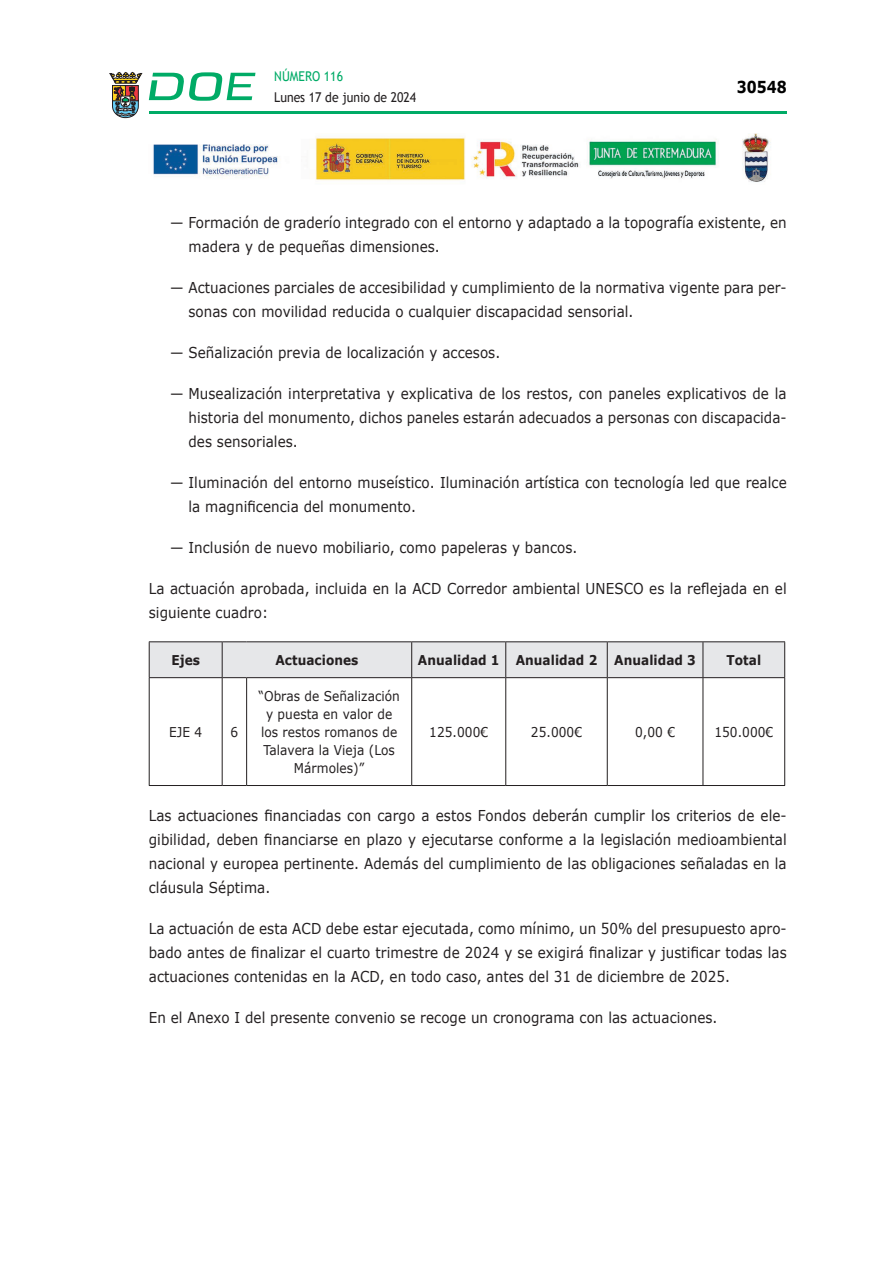
<style>
.page{position:relative;width:893px;height:1263px;background:#fff}
.page>*{position:absolute;margin:0;border:0;box-sizing:border-box;transform-origin:0 0}
.t1{font:700 16.5px "Verdana";color:#000;scale:.85 1}
.CUERPO_DE_TEXTO{font:15px/24px "Verdana";letter-spacing:.005em;color:#231f20;scale:.9 1}
.CUERPO_DE_TEXTO-2{font:13.5px/18px "Verdana";letter-spacing:.005em;color:#231f20;text-align:center;scale:.9 1}
.TABLATITULO{font:700 13.5px "Verdana";letter-spacing:.005em;color:#231f20;scale:.9 1}
.t2{font:13.5px "Trebuchet MS";color:#231f20;scale:.9 1}
.t3{font:13.5px "Trebuchet MS";color:#00ab67;scale:.9 1}
</style>
<div class="page">
<hr style="left:149px;top:111px;width:638px;height:3px;background:#00ab66">
<svg style="left:109px;top:72px;width:33px;height:46px"></svg>
<svg style="left:149px;top:72px;width:106px;height:29px"></svg>
<hr style="left:149px;top:678px;width:1px;height:107px;background:#231f20">
<svg style="left:149px;top:641px;width:636px;height:37px;background:#dedee0"></svg>
<hr style="left:222px;top:678px;width:1px;height:107px;background:#231f20">
<hr style="left:247px;top:677px;width:165px;height:1px;background:#231f20">
<hr style="left:246px;top:678px;width:1px;height:107px;background:#231f20">
<hr style="left:412px;top:677px;width:94px;height:1px;background:#231f20">
<hr style="left:411px;top:678px;width:1px;height:107px;background:#231f20">
<hr style="left:506px;top:677px;width:101px;height:1px;background:#231f20">
<hr style="left:505px;top:678px;width:1px;height:107px;background:#231f20">
<hr style="left:607px;top:677px;width:96px;height:1px;background:#231f20">
<hr style="left:607px;top:678px;width:1px;height:107px;background:#231f20">
<hr style="left:703px;top:677px;width:82px;height:1px;background:#231f20">
<hr style="left:703px;top:678px;width:1px;height:107px;background:#231f20">
<hr style="left:784px;top:678px;width:1px;height:107px;background:#231f20">
<hr style="left:149px;top:785px;width:73px;height:1px;background:#231f20">
<svg style="left:222px;top:785px;width:25px;height:1px"></svg>
<hr style="left:247px;top:785px;width:165px;height:1px;background:#231f20">
<hr style="left:412px;top:785px;width:94px;height:1px;background:#231f20">
<hr style="left:506px;top:785px;width:101px;height:1px;background:#231f20">
<hr style="left:607px;top:785px;width:96px;height:1px;background:#231f20">
<hr style="left:703px;top:785px;width:82px;height:1px;background:#231f20">
<img style="left:153px;top:133px;width:618px;height:49px">
<p class="t3" style="left:274px;top:67px;width:78px">NÚMERO 116</p>
<p class="t2" style="left:274px;top:88px;width:159px">Lunes 17 de junio de 2024</p>
<p class="t1" style="left:737px;top:75px;width:60px">30548</p>
<p class="CUERPO_DE_TEXTO" style="left:188px;top:211px;width:666px;text-indent:-18px">— Formación de graderío integrado con el entorno y adaptado a la topografía existente, en madera y de pequeñas dimensiones.</p>
<p class="CUERPO_DE_TEXTO" style="left:188px;top:276px;width:666px;text-indent:-18px">— Actuaciones parciales de accesibilidad y cumplimiento de la normativa vigente para per&shy;sonas con movilidad reducida o cualquier discapacidad sensorial.</p>
<p class="CUERPO_DE_TEXTO" style="left:170px;top:341px;width:368px">— Señalización previa de localización y accesos.</p>
<p class="CUERPO_DE_TEXTO" style="left:188px;top:382px;width:666px;text-align:justify;text-indent:-18px">— Musealización interpretativa y explicativa de los restos, con paneles explicativos de la historia del monumento, dichos paneles estarán adecuados a personas con discapacida&shy;des sensoriales.</p>
<p class="CUERPO_DE_TEXTO" style="left:188px;top:471px;width:666px;text-indent:-18px">— Iluminación del entorno museístico. Iluminación artística con tecnología led que realce la magnificencia del monumento.</p>
<p class="CUERPO_DE_TEXTO" style="left:170px;top:536px;width:454px">— Inclusión de nuevo mobiliario, como papeleras y bancos.</p>
<p class="CUERPO_DE_TEXTO" style="left:149px;top:577px;width:710px">La actuación aprobada, incluida en la ACD Corredor ambiental UNESCO es la reflejada en el siguiente cuadro:</p>
<p class="TABLATITULO" style="left:171px;top:650px;width:33px">Ejes</p>
<p class="TABLATITULO" style="left:275px;top:650px;width:94px">Actuaciones</p>
<p class="TABLATITULO" style="left:418px;top:650px;width:92px">Anualidad 1</p>
<p class="TABLATITULO" style="left:516px;top:650px;width:92px">Anualidad 2</p>
<p class="TABLATITULO" style="left:614px;top:650px;width:92px">Anualidad 3</p>
<p class="TABLATITULO" style="left:726px;top:650px;width:40px">Total</p>
<p class="CUERPO_DE_TEXTO-2" style="left:169px;top:723px;width:38px">EJE 4</p>
<p class="CUERPO_DE_TEXTO-2" style="left:231px;top:723px;width:10px">6</p>
<p class="CUERPO_DE_TEXTO-2" style="left:258px;top:687px;width:159px">“Obras de Señalización y puesta en valor de los restos romanos de<br>Talavera la Vieja (Los<br>Mármoles)”</p>
<p class="CUERPO_DE_TEXTO-2" style="left:429px;top:723px;width:67px">125.000€</p>
<p class="CUERPO_DE_TEXTO-2" style="left:531px;top:723px;width:58px">25.000€</p>
<p class="CUERPO_DE_TEXTO-2" style="left:635px;top:723px;width:46px">0,00 €</p>
<p class="CUERPO_DE_TEXTO-2" style="left:714px;top:723px;width:67px">150.000€</p>
<p class="CUERPO_DE_TEXTO" style="left:149px;top:803px;width:710px;text-align:justify">Las actuaciones financiadas con cargo a estos Fondos deberán cumplir los criterios de ele&shy;gibilidad, deben financiarse en plazo y ejecutarse conforme a la legislación medioambiental nacional y europea pertinente. Además del cumplimiento de las obligaciones señaladas en la cláusula Séptima.</p>
<p class="CUERPO_DE_TEXTO" style="left:149px;top:916px;width:710px;text-align:justify">La actuación de esta ACD debe estar ejecutada, como mínimo, un 50% del presupuesto apro&shy;bado antes de finalizar el cuarto trimestre de 2024 y se exigirá finalizar y justificar todas las actuaciones contenidas en la ACD, en todo caso, antes del 31 de diciembre de 2025.</p>
<p class="CUERPO_DE_TEXTO" style="left:149px;top:1005px;width:633px">En el Anexo I del presente convenio se recoge un cronograma con las actuaciones.</p>
</div>
